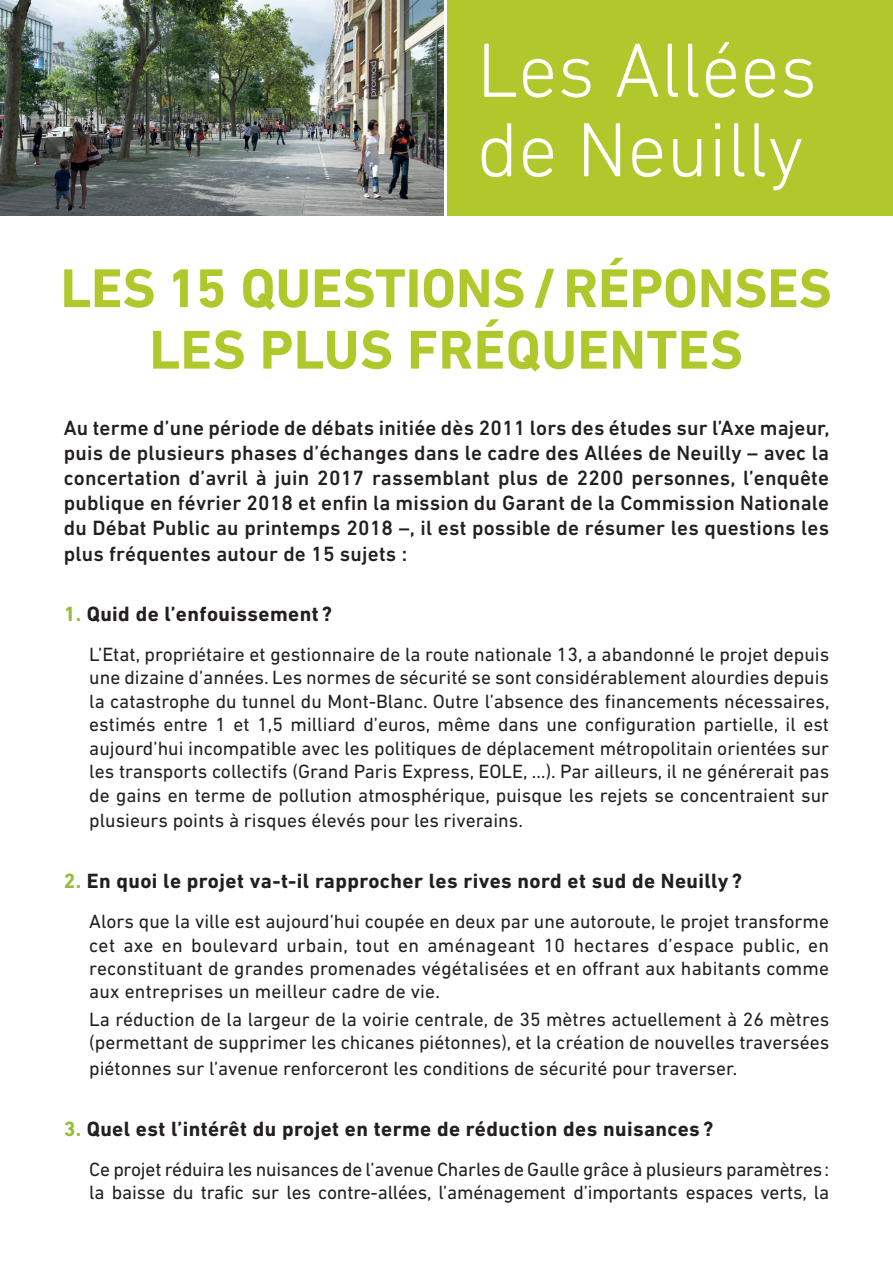
<style>
.page{position:relative;width:893px;height:1263px;background:#fff}
.page>*{position:absolute;margin:0;border:0;box-sizing:border-box;transform-origin:0 0}
.t1{font:300 78px/79.5px "DIN Next LT Pro";color:#fff}
.t2{font:700 55.5px/61.5px "DIN Next LT Pro";color:#b0c82c;text-align:center}
.t3{font:500 21px/25.2px "DIN Next LT Pro";letter-spacing:.01em;color:#231f20;text-align:justify}
.t4{font:700 21px "DIN Next LT Pro";letter-spacing:.02em;color:#231f20}
.t5{font:19.5px/23.4px "DIN Next LT Pro";color:#231f20;text-align:justify}
.s1{color:#94be36}
</style>
<div class="page">
<div style="left:448px;top:0;width:445px;height:215px;background:#b0c82c"></div>
<img style="left:0;top:0;width:443px;height:215px">
<h1 class="t1" style="left:477px;top:30px;width:342px">Les Allées de Neuilly</h1>
<h2 class="t2" style="left:61px;top:257px;width:773px">LES 15 QUESTIONS/RÉPONSES<br>LES PLUS FRÉQUENTES</h2>
<p class="t3" style="left:64px;top:415px;width:767px">Au terme d’une période de débats initiée dès 2011 lors des études sur l’Axe majeur, puis de plusieurs phases d’échanges dans le cadre des Allées de Neuilly – avec la concertation d’avril à juin 2017 rassemblant plus de 2200 personnes, l’enquête publique en février 2018 et enfin la mission du Garant de la Commission Nationale du Débat Public au printemps 2018 –, il est possible de résumer les questions les plus fréquentes autour de 15 sujets :</p>
<p class="t4" style="left:64px;top:601px;width:270px"><span class="s1">1.</span> Quid de l’enfouissement ?</p>
<p class="t5" style="left:89px;top:642px;width:742px">L’Etat, propriétaire et gestionnaire de la route nationale 13, a abandonné le projet depuis une dizaine d’années. Les normes de sécurité se sont considérablement alourdies depuis la catastrophe du tunnel du Mont-Blanc. Outre l’absence des financements nécessaires, estimés entre 1 et 1,5 milliard d’euros, même dans une configuration partielle, il est aujourd’hui incompatible avec les politiques de déplacement métropolitain orientées sur les transports collectifs (Grand Paris Express, EOLE, …). Par ailleurs, il ne générerait pas de gains en terme de pollution atmosphérique, puisque les rejets se concentraient sur</p>
<p class="t5" style="left:89px;top:808px;width:435px">plusieurs points à risques élevés pour les riverains.</p>
<p class="t4" style="left:64px;top:868px;width:680px"><span class="s1">2.</span> En quoi le projet va-t-il rapprocher les rives nord et sud de Neuilly ?</p>
<p class="t5" style="left:89px;top:909px;width:741px">Alors que la ville est aujourd’hui coupée en deux par une autoroute, le projet transforme cet axe en boulevard urbain, tout en aménageant 10 hectares d’espace public, en reconstituant de grandes promenades végétalisées et en offrant aux habitants comme aux entreprises un meilleur cadre de vie.</p>
<p class="t5" style="left:89px;top:1007px;width:741px">La réduction de la largeur de la voirie centrale, de 35 mètres actuellement à 26 mètres (permettant de supprimer les chicanes piétonnes), et la création de nouvelles traversées</p>
<p class="t5" style="left:89px;top:1056px;width:650px">piétonnes sur l’avenue renforceront les conditions de sécurité pour traverser.</p>
<p class="t4" style="left:64px;top:1116px;width:651px"><span class="s1">3.</span> Quel est l’intérêt du projet en terme de réduction des nuisances ?</p>
<p class="t5" style="left:89px;top:1157px;width:741px">Ce projet réduira les nuisances de l’avenue Charles de Gaulle grâce à plusieurs paramètres: la baisse du trafic sur les contre-allées, l’aménagement d’importants espaces verts, la</p>
</div>
